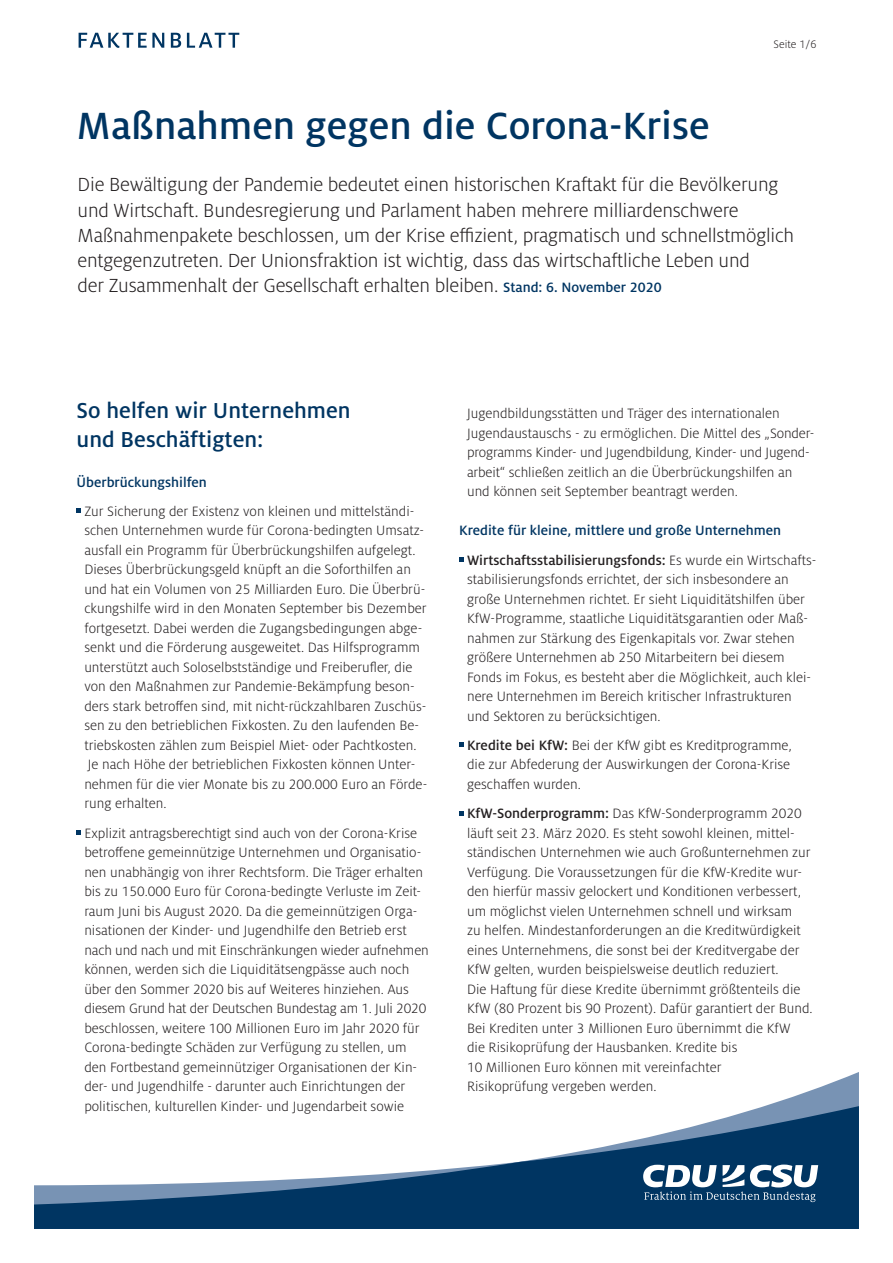
<style>
.page{position:relative;width:893px;height:1263px;background:#fff}
.page>*{position:absolute;margin:0;border:0;box-sizing:border-box;transform-origin:0 0}
._1__Überschrift__Mil{font:500 42px "Milo Pro";color:#003562}
._3__Zwischenüberschr{font:500 24px/28.8px "Milo Pro";color:#003562}
._2__Einleitung__Milo{font:300 21px/25.2px "Milo Pro";letter-spacing:-.01em;color:#231f20}
._4__Fließtext__Milo{font:300 15px/19.5px "Milo Pro";color:#231f20}
._4__Fließtext__Milo-2{font:500 15px "Milo Pro";color:#003562}
.t1{font:300 12px "Milo Pro";color:#231f20}
.s1{font-weight:500;font-size:15px;color:#003562}
.s2{font-weight:500}
</style>
<div class="page">
<svg style="left:765px;top:1072px;width:94px;height:34px"></svg>
<svg style="left:34px;top:1106px;width:825px;height:123px"></svg>
<svg style="left:643px;top:1164px;width:175px;height:38px"></svg>
<svg style="left:79px;top:33px;width:160px;height:15px"></svg>
<svg style="left:77px;top:509px;width:4px;height:4px"></svg>
<svg style="left:77px;top:830px;width:4px;height:5px"></svg>
<svg style="left:459px;top:557px;width:4px;height:5px"></svg>
<svg style="left:459px;top:743px;width:4px;height:4px"></svg>
<svg style="left:459px;top:811px;width:4px;height:4px"></svg>
<p class="_1__Überschrift__Mil" style="left:77px;top:102px;width:635px">Maßnahmen gegen die Corona-Krise</p>
<p class="t1" style="left:774px;top:38px;width:44px">Seite 1/6</p>
<p class="_2__Einleitung__Milo" style="left:78px;top:172px;width:718px">Die Bewältigung der Pandemie bedeutet einen historischen Kraftakt für die Bevölkerung und Wirtschaft. Bundesregierung und Parlament haben mehrere milliardenschwere Maßnahmenpakete beschlossen, um der Krise effizient, pragmatisch und schnellstmöglich entgegenzutreten. Der Unionsfraktion ist wichtig, dass das wirtschaftliche Leben und<br>der Zusammenhalt der Gesellschaft erhalten bleiben. <span class="s1">Stand: 6. November 2020</span></p>
<p class="_3__Zwischenüberschr" style="left:77px;top:397px;width:275px">So helfen wir Unternehmen und Beschäftigten:</p>
<p class="_4__Fließtext__Milo-2" style="left:77px;top:474px;width:132px">Überbrückungshilfen</p>
<p class="_4__Fließtext__Milo" style="left:84px;top:502px;width:344px">Zur Sicherung der Existenz von kleinen und mittelständi&shy;schen Unternehmen wurde für Corona-bedingten Umsatz&shy;ausfall ein Programm für Überbrückungshilfen aufgelegt.<br>Dieses Überbrückungsgeld knüpft an die Soforthilfen an und hat ein Volumen von 25 Milliarden Euro. Die Überbrü&shy;ckungshilfe wird in den Monaten September bis Dezember fortgesetzt. Dabei werden die Zugangsbedingungen abge&shy;senkt und die Förderung ausgeweitet. Das Hilfsprogramm unterstützt auch Soloselbstständige und Freiberufler, die von den Maßnahmen zur Pandemie-Bekämpfung beson&shy;ders stark betroffen sind, mit nicht-rückzahlbaren Zuschüs&shy;sen zu den betrieblichen Fixkosten. Zu den laufenden Be&shy;triebskosten zählen zum Beispiel Miet- oder Pachtkosten.<br>Je nach Höhe der betrieblichen Fixkosten können Unter&shy;nehmen für die vier Monate bis zu 200.000 Euro an Förde&shy;rung erhalten.</p>
<p class="_4__Fließtext__Milo" style="left:84px;top:823px;width:346px">Explizit antragsberechtigt sind auch von der Corona-Krise betroffene gemeinnützige Unternehmen und Organisatio&shy;nen unabhängig von ihrer Rechtsform. Die Träger erhalten bis zu 150.000 Euro für Corona-bedingte Verluste im Zeit&shy;raum Juni bis August 2020. Da die gemeinnützigen Orga&shy;nisationen der Kinder- und Jugendhilfe den Betrieb erst nach und nach und mit Einschränkungen wieder aufnehmen können, werden sich die Liquiditätsengpässe auch noch über den Sommer 2020 bis auf Weiteres hinziehen. Aus diesem Grund hat der Deutschen Bundestag am 1. Juli 2020 beschlossen, weitere 100 Millionen Euro im Jahr 2020 für Corona-bedingte Schäden zur Verfügung zu stellen, um den Fortbestand gemeinnütziger Organisationen der Kin&shy;der- und Jugendhilfe - darunter auch Einrichtungen der politischen, kulturellen Kinder- und Jugendarbeit sowie</p>
<p class="_4__Fließtext__Milo" style="left:467px;top:404px;width:347px">Jugendbildungsstätten und Träger des internationalen Jugendaustauschs - zu ermöglichen. Die Mittel des „Sonder&shy;programms Kinder- und Jugendbildung, Kinder- und Jugend&shy;arbeit“ schließen zeitlich an die Überbrückungshilfen an und können seit September beantragt werden.</p>
<p class="_4__Fließtext__Milo-2" style="left:459px;top:522px;width:323px">Kredite für kleine, mittlere und große Unternehmen</p>
<p class="_4__Fließtext__Milo" style="left:467px;top:550px;width:351px"><span class="s2">Wirtschaftsstabilisierungsfonds:</span> Es wurde ein Wirtschafts&shy;stabilisierungsfonds errichtet, der sich insbesondere an große Unternehmen richtet. Er sieht Liquiditätshilfen über KfW-Programme, staatliche Liquiditätsgarantien oder Maß&shy;nahmen zur Stärkung des Eigenkapitals vor. Zwar stehen größere Unternehmen ab 250 Mitarbeitern bei diesem Fonds im Fokus, es besteht aber die Möglichkeit, auch klei&shy;nere Unternehmen im Bereich kritischer Infrastrukturen und Sektoren zu berücksichtigen.</p>
<p class="_4__Fließtext__Milo" style="left:467px;top:736px;width:326px;text-align:justify"><span class="s2">Kredite bei KfW:</span> Bei der KfW gibt es Kreditprogramme, die zur Abfederung der Auswirkungen der Corona-Krise geschaffen wurden.</p>
<p class="_4__Fließtext__Milo" style="left:467px;top:804px;width:347px"><span class="s2">KfW-Sonderprogramm:</span> Das KfW-Sonderprogramm 2020 läuft seit 23. März 2020. Es steht sowohl kleinen, mittel&shy;ständischen Unternehmen wie auch Großunternehmen zur Verfügung. Die Voraussetzungen für die KfW-Kredite wur&shy;den hierfür massiv gelockert und Konditionen verbessert, um möglichst vielen Unternehmen schnell und wirksam<br>zu helfen. Mindestanforderungen an die Kreditwürdigkeit eines Unternehmens, die sonst bei der Kreditvergabe der KfW gelten, wurden beispielsweise deutlich reduziert.<br>Die Haftung für diese Kredite übernimmt größtenteils die KfW (80 Prozent bis 90 Prozent). Dafür garantiert der Bund.<br>Bei Krediten unter 3 Millionen Euro übernimmt die KfW<br>die Risikoprüfung der Hausbanken. Kredite bis<br>10 Millionen Euro können mit vereinfachter<br>Risikoprüfung vergeben werden.</p>
</div>
